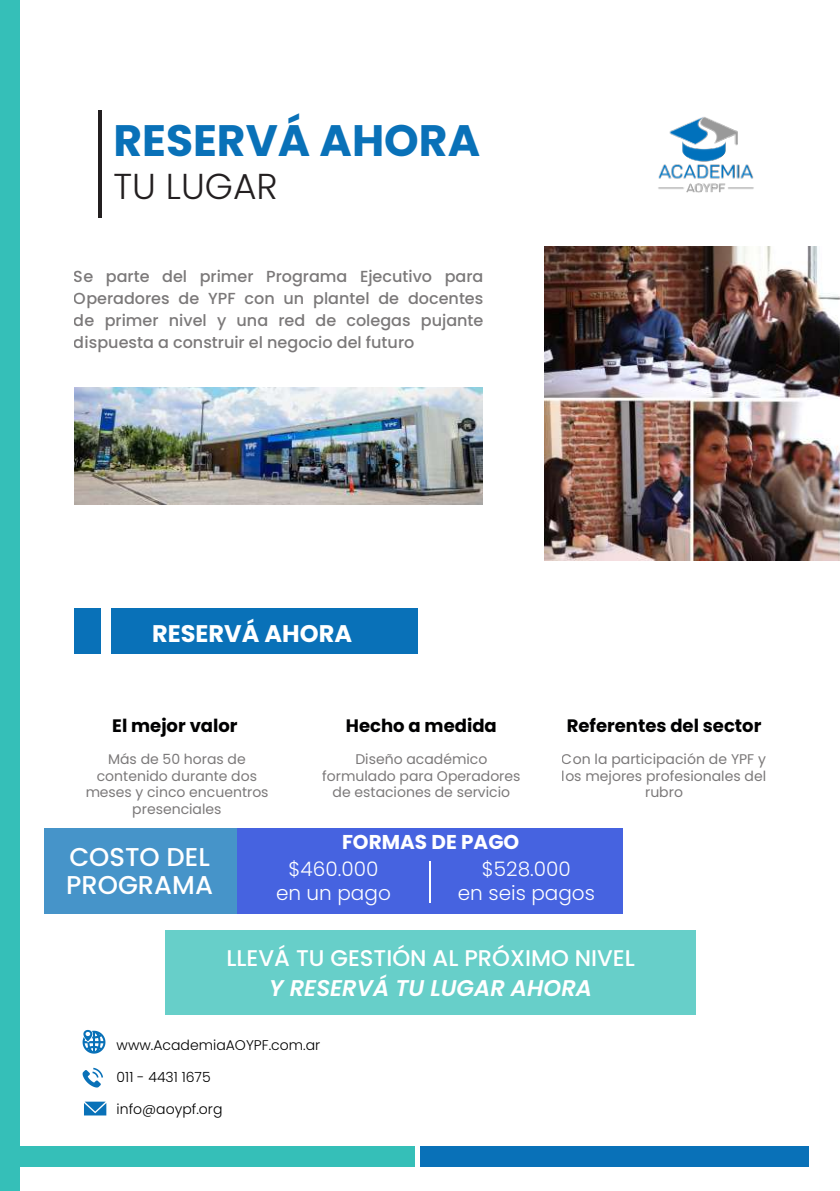
<style>
.page{position:relative;width:840px;height:1191px;background:#fff}
.page>*{position:absolute;margin:0;border:0;box-sizing:border-box;transform-origin:0 0}
.t1{font:700 44px "Poppins";color:#0971b8}
.t2{font:300 36px "Poppins";color:#231f20}
.t3{font:500 25.8px/28px "Poppins";color:#fff}
.t4{font:700 24px "Poppins";color:#fff}
.t5{font:500 22.6px "Poppins";color:#fff}
.t6{font:italic 600 22.6px "Poppins";color:#fff}
.t7{font:300 20px/24px "Poppins";color:#fff;text-align:center}
.t8{font:700 20px "Poppins";color:#fff}
.t9{font:700 18px "Poppins";color:#000001}
.t10{font:500 16px/22px "Poppins";color:#231f20;text-align:justify}
.t11{font:14px/16.8px "Poppins";color:#231f20;text-align:center}
.t12{font:300 14px "Poppins";color:#000}
</style>
<div class="page">
<hr style="left:98px;top:110px;width:3px;height:107px;background:#231f20">
<div style="left:0;top:1146px;width:414px;height:20px;background:#35bfb8"></div>
<div style="left:420px;top:1146px;width:387px;height:20px;background:#0971b8"></div>
<img style="left:75px;top:387px;width:407px;height:117px">
<div style="left:74px;top:608px;width:26px;height:45px;background:#0971b8"></div>
<div style="left:111px;top:608px;width:307px;height:45px;background:#0971b8"></div>
<img style="left:544px;top:246px;width:295px;height:315px">
<div style="left:44px;top:828px;width:193px;height:85px;background:#4694c9"></div>
<div style="left:165px;top:930px;width:530px;height:84px;background:#67cfc9"></div>
<svg style="left:82px;top:1067px;width:21px;height:20px"></svg>
<svg style="left:82px;top:1030px;width:23px;height:23px"></svg>
<svg style="left:84px;top:1101px;width:22px;height:14px"></svg>
<img style="left:658px;top:117px;width:96px;height:76px">
<div style="left:0;top:0;width:20px;height:1191px;background:#35bfb8"></div>
<div style="left:237px;top:828px;width:192px;height:85px;background:#4663e0"></div>
<div style="left:429px;top:828px;width:193px;height:85px;background:#4663e0"></div>
<hr style="left:429px;top:861px;width:2px;height:41px;background:#fff">
<h1 class="t1" style="left:113px;top:115px;width:368px">RESERVÁ AHORA</h1>
<h2 class="t2" style="left:113px;top:166px;width:166px">TU LUGAR</h2>
<p class="t10" style="left:74px;top:265px;width:411px">Se parte del primer Programa Ejecutivo para Operadores de YPF con un plantel de docentes de primer nivel y una red de colegas pujante dispuesta a construir el negocio del futuro</p>
<h3 class="t4" style="left:152px;top:620px;width:201px">RESERVÁ AHORA</h3>
<p class="t9" style="left:112px;top:715px;width:127px">El mejor valor</p>
<p class="t9" style="left:346px;top:715px;width:152px">Hecho a medida</p>
<p class="t9" style="left:566px;top:715px;width:196px">Referentes del sector</p>
<p class="t11" style="left:85px;top:750px;width:185px">Más de 50 horas de contenido durante dos meses y cinco encuentros presenciales</p>
<p class="t11" style="left:322px;top:750px;width:200px">Diseño académico formulado para Operadores de estaciones de servicio</p>
<p class="t11" style="left:561px;top:750px;width:206px">Con la participación de YPF y los mejores profesionales del rubro</p>
<h3 class="t3" style="left:66px;top:843px;width:148px">COSTO DEL<br>PROGRAMA</h3>
<h3 class="t8" style="left:342px;top:830px;width:179px">FORMAS DE PAGO</h3>
<h3 class="t7" style="left:276px;top:857px;width:116px">$460.000 en un pago</h3>
<h3 class="t7" style="left:457px;top:857px;width:139px">$528.000<br>en seis pagos</h3>
<h3 class="t5" style="left:226px;top:944px;width:409px">LLEVÁ TU GESTIÓN AL PRÓXIMO NIVEL</h3>
<h3 class="t6" style="left:269px;top:975px;width:324px">Y RESERVÁ TU LUGAR AHORA</h3>
<p class="t12" style="left:117px;top:1036px;width:205px">www.AcademiaAOYPF.com.ar</p>
<p class="t12" style="left:117px;top:1069px;width:96px">011 - 4431 1675</p>
<p class="t12" style="left:117px;top:1100px;width:107px">info@aoypf.org</p>
</div>
